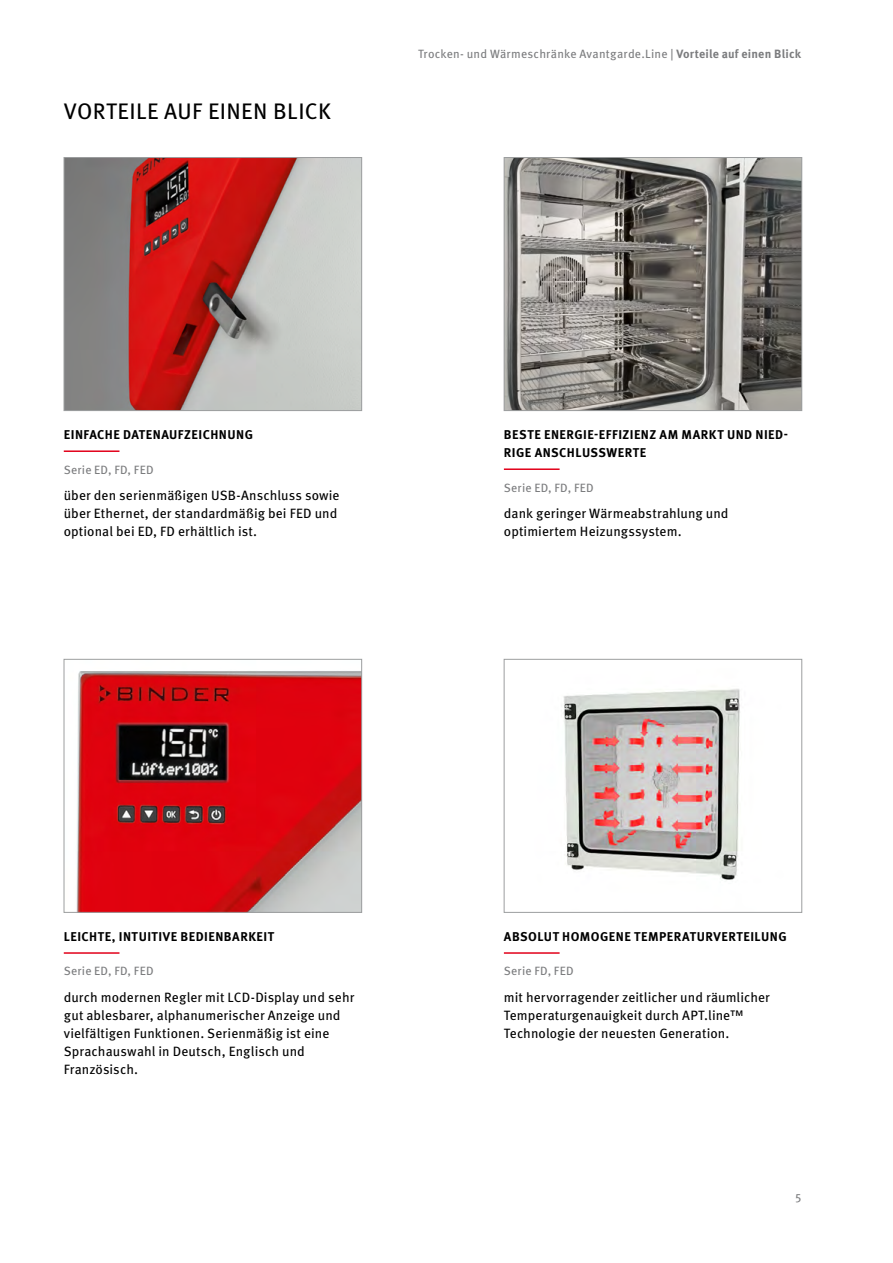
<style>
.page{position:relative;width:893px;height:1263px;background:#fff}
.page>*{position:absolute;margin:0;border:0;box-sizing:border-box;transform-origin:0 0}
.p_heading_level01_in{font:22.5px "Meta Pro";letter-spacing:.015em;color:#000}
.p_body_std{font:13.5px/18px "Meta Pro";letter-spacing:.005em;color:#000}
.p_benefits_heading{font:700 12.75px/18px "Meta Pro";letter-spacing:.035em;color:#000}
.p_runningTitle_std_C{font:12px "Meta Pro";letter-spacing:.015em;color:#7b7c7e}
.p_benefits_series{font:12px "Meta Pro";letter-spacing:.02em;color:#7b7c7e}
.s1{font-weight:700}
</style>
<div class="page">
<img style="left:66px;top:159px;width:294px;height:250px">
<div style="left:64px;top:157px;width:298px;height:254px;border:1px solid #9c9e9f"></div>
<img style="left:506px;top:159px;width:294px;height:250px">
<div style="left:504px;top:157px;width:298px;height:254px;border:1px solid #9c9e9f"></div>
<hr style="left:64px;top:450px;width:55px;height:2px;background:#e2001a">
<hr style="left:504px;top:468px;width:56px;height:2px;background:#e2001a">
<img style="left:76px;top:671px;width:284px;height:239px">
<div style="left:64px;top:659px;width:298px;height:253px;border:1px solid #9c9e9f"></div>
<img style="left:563px;top:689px;width:177px;height:191px">
<div style="left:504px;top:659px;width:298px;height:253px;border:1px solid #9c9e9f"></div>
<hr style="left:64px;top:952px;width:55px;height:2px;background:#e2001a">
<hr style="left:504px;top:952px;width:56px;height:2px;background:#e2001a">
<p class="p_heading_level01_in" style="left:64px;top:94px;width:269px">VORTEILE AUF EINEN BLICK</p>
<p class="p_runningTitle_std_C" style="left:418px;top:44px;width:384px">Trocken- und Wärmeschränke Avantgarde.Line | <span class="s1">Vorteile auf einen Blick</span></p>
<p class="p_benefits_heading" style="left:64px;top:425px;width:191px">EINFACHE DATENAUFZEICHNUNG</p>
<p class="p_benefits_series" style="left:64px;top:460px;width:91px">Serie ED, FD, FED</p>
<p class="p_body_std" style="left:64px;top:485px;width:277px">über den serienmäßigen USB-Anschluss sowie über Ethernet, der standardmäßig bei FED und optional bei ED, FD erhältlich ist.</p>
<p class="p_benefits_heading" style="left:504px;top:425px;width:286px">BESTE ENERGIE-EFFIZIENZ AM MARKT UND NIED-<br>RIGE ANSCHLUSSWERTE</p>
<p class="p_benefits_series" style="left:504px;top:478px;width:91px">Serie ED, FD, FED</p>
<p class="p_body_std" style="left:504px;top:503px;width:226px">dank geringer Wärmeabstrahlung und optimiertem Heizungssystem.</p>
<p class="p_benefits_heading" style="left:64px;top:927px;width:212px">LEICHTE, INTUITIVE BEDIENBARKEIT</p>
<p class="p_benefits_series" style="left:64px;top:962px;width:91px">Serie ED, FD, FED</p>
<p class="p_body_std" style="left:64px;top:987px;width:292px">durch modernen Regler mit LCD-Display und sehr gut ablesbarer, alphanumerischer Anzeige und vielfältigen Funktionen. Serienmäßig ist eine Sprachauswahl in Deutsch, Englisch und Französisch.</p>
<p class="p_benefits_heading" style="left:504px;top:927px;width:284px">ABSOLUT HOMOGENE TEMPERATURVERTEILUNG</p>
<p class="p_benefits_series" style="left:504px;top:962px;width:71px">Serie FD, FED</p>
<p class="p_body_std" style="left:504px;top:987px;width:268px">mit hervorragender zeitlicher und räumlicher<br>Temperaturgenauigkeit durch APT.line™<br>Technologie der neuesten Generation.</p>
<p class="p_runningTitle_std_C" style="left:796px;top:1188px;width:7px">5</p>
</div>
